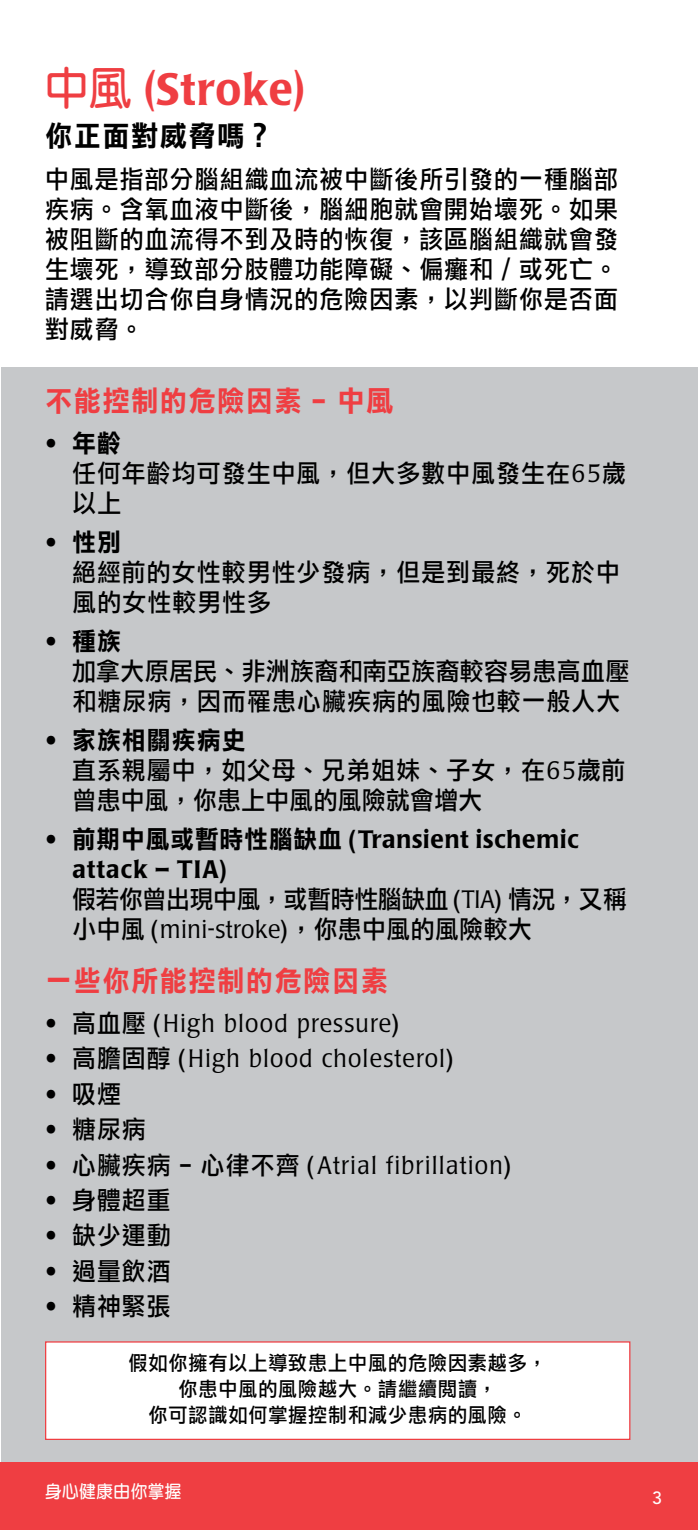
<style>
.page{position:relative;width:698px;height:1530px;background:#fff}
.page>*{position:absolute;margin:0;border:0;box-sizing:border-box;transform-origin:0 0}
.t1{font:500 45px "Poppl Laudatio";letter-spacing:.03em;color:#ef3e42;scale:.95 1}
.t2{font:28.75px "DF Li Hei Bd HK BF";letter-spacing:.05em;color:#ef3e42;scale:.95 1}
.t3{font:28.75px "DF Li Hei Bd HK BF";letter-spacing:.05em;color:#000;scale:.95 1}
.t4{font:25px/30px "DF Li Hei Md HK BF";letter-spacing:.05em;color:#000;scale:.95 1}
.t5{font:300 25px "Poppl Laudatio";letter-spacing:.05em;color:#000;scale:.95 1}
.t6{font:25px/30px "DF Li Hei Md HK BF";letter-spacing:-.01em;color:#000;scale:.95 1}
.t7{font:25px/30px "DF Li Hei Md HK BF";letter-spacing:.02em;color:#000;scale:.95 1}
.t8{font:500 25px/30px "Poppl Laudatio";letter-spacing:.035em;color:#000;scale:.95 1}
.t9{font:25px/30px "DF Li Hei Md HK BF";letter-spacing:.015em;color:#000;scale:.95 1}
.t10{font:25px "DF Li Hei Bd HK BF";letter-spacing:.05em;color:#000;scale:.95 1}
.t11{font:20px/26.2px "DF Li Hei Md HK BF";letter-spacing:.05em;color:#000;text-align:center;scale:.95 1}
.t12{font:700 17.5px "Yen Round";letter-spacing:.03em;color:#fff;scale:.95 1}
.t13{font:500 17.5px "Avenir";color:#fff}
.s1{font-family:"Yen Round";font-weight:700}
.s2{font-family:"Avenir"}
.s3{font-family:"Poppl Laudatio";font-weight:300}
.s4{font-family:"Avenir";font-weight:400}
.s5{font-family:"DF Li Hei Bd HK BF";font-weight:400}
.s6{font-family:"DF Li Hei Md HK BF";font-weight:400}
</style>
<div class="page">
<div style="left:1px;top:368px;width:697px;height:1162px;background:#c6c8ca"></div>
<div style="left:45px;top:1341px;width:585px;height:99px;background:#fff;border:1px solid #ef3e42"></div>
<div style="left:0;top:1462px;width:698px;height:68px;background:#ef3e42"></div>
<h1 class="t1" style="left:45px;top:64px;width:275px"><span class="s1">中風</span> (Stroke)</h1>
<p class="t3" style="left:45px;top:122px;width:242px">你正面對威脅嗎？</p>
<p class="t4" style="left:45px;top:165px;width:604px;text-align:justify">中風是指部分腦組織血流被中斷後所引發的一種腦部疾病。含氧血液中斷後，腦細胞就會開始壞死。如果被阻斷的血流得不到及時的恢復，該區腦組織就會發生壞死，導致部分肢體功能障礙、偏癱和／或死亡。請選出切合你自身情況的危險因素，以判斷你是否面對威脅。</p>
<p class="t2" style="left:45px;top:386px;width:368px">不能控制的危險因素 ﹣中風</p>
<p class="t10" style="left:45px;top:430px;width:81px"><span class="s2">•</span> 年齡</p>
<p class="t4" style="left:72px;top:459px;width:584px">任何年齡均可發生中風，但大多數中風發生在<span class="s3">65</span>歲以上</p>
<p class="t10" style="left:45px;top:529px;width:81px"><span class="s2">•</span> 性別</p>
<p class="t4" style="left:72px;top:558px;width:578px">絕經前的女性較男性少發病，但是到最終，死於中風的女性較男性多</p>
<p class="t10" style="left:45px;top:628px;width:81px"><span class="s2">•</span> 種族</p>
<p class="t7" style="left:72px;top:657px;width:588px">加拿大原居民、非洲族裔和南亞族裔較容易患高血壓和糖尿病，因而罹患心臟疾病的風險也較一般人大</p>
<p class="t10" style="left:45px;top:727px;width:212px"><span class="s2">•</span> 家族相關疾病史</p>
<p class="t9" style="left:72px;top:756px;width:583px">直系親屬中，如父母、兄弟姐妹、子女，在<span class="s3">65</span>歲前曾患中風，你患上中風的風險就會增大</p>
<p class="t8" style="left:73px;top:825px;width:534px;text-indent:-28px"><span class="s4">•</span> <span class="s5">前期中風或暫時性腦缺血 (</span>Transient ischemic attack – TIA<span class="s5">)</span></p>
<p class="t6" style="left:72px;top:885px;width:585px">假若你曾出現中風，或暫時性腦缺血 (<span class="s3">TIA</span>) 情況，又稱小中風 (<span class="s3">mini-stroke</span>)，你患中風的風險較大</p>
<p class="t2" style="left:45px;top:966px;width:362px">一些你所能控制的危險因素</p>
<p class="t5" style="left:45px;top:1009px;width:375px"><span class="s4">•</span> <span class="s6">高血壓 (</span>High blood pressure<span class="s6">)</span></p>
<p class="t5" style="left:45px;top:1045px;width:432px"><span class="s4">•</span> <span class="s6">高膽固醇 (</span>High blood cholesterol<span class="s6">)</span></p>
<p class="t4" style="left:45px;top:1080px;width:81px"><span class="s2">•</span> 吸煙</p>
<p class="t4" style="left:45px;top:1115px;width:107px"><span class="s2">•</span> 糖尿病</p>
<p class="t5" style="left:45px;top:1151px;width:493px"><span class="s4">•</span> <span class="s6">心臟疾病 ﹣心律不齊 (</span>Atrial fibrillation<span class="s6">)</span></p>
<p class="t4" style="left:45px;top:1186px;width:134px"><span class="s2">•</span> 身體超重</p>
<p class="t4" style="left:45px;top:1221px;width:134px"><span class="s2">•</span> 缺少運動</p>
<p class="t4" style="left:45px;top:1257px;width:134px"><span class="s2">•</span> 過量飲酒</p>
<p class="t4" style="left:45px;top:1292px;width:134px"><span class="s2">•</span> 精神緊張</p>
<p class="t11" style="left:128px;top:1350px;width:442px">假如你擁有以上導致患上中風的危險因素越多，你患中風的風險越大。請繼續閱讀，<br>你可認識如何掌握控制和減少患病的風險。</p>
<p class="t12" style="left:45px;top:1482px;width:145px">身心健康由你掌握</p>
<p class="t13" style="left:652px;top:1488px;width:11px">3</p>
</div>
